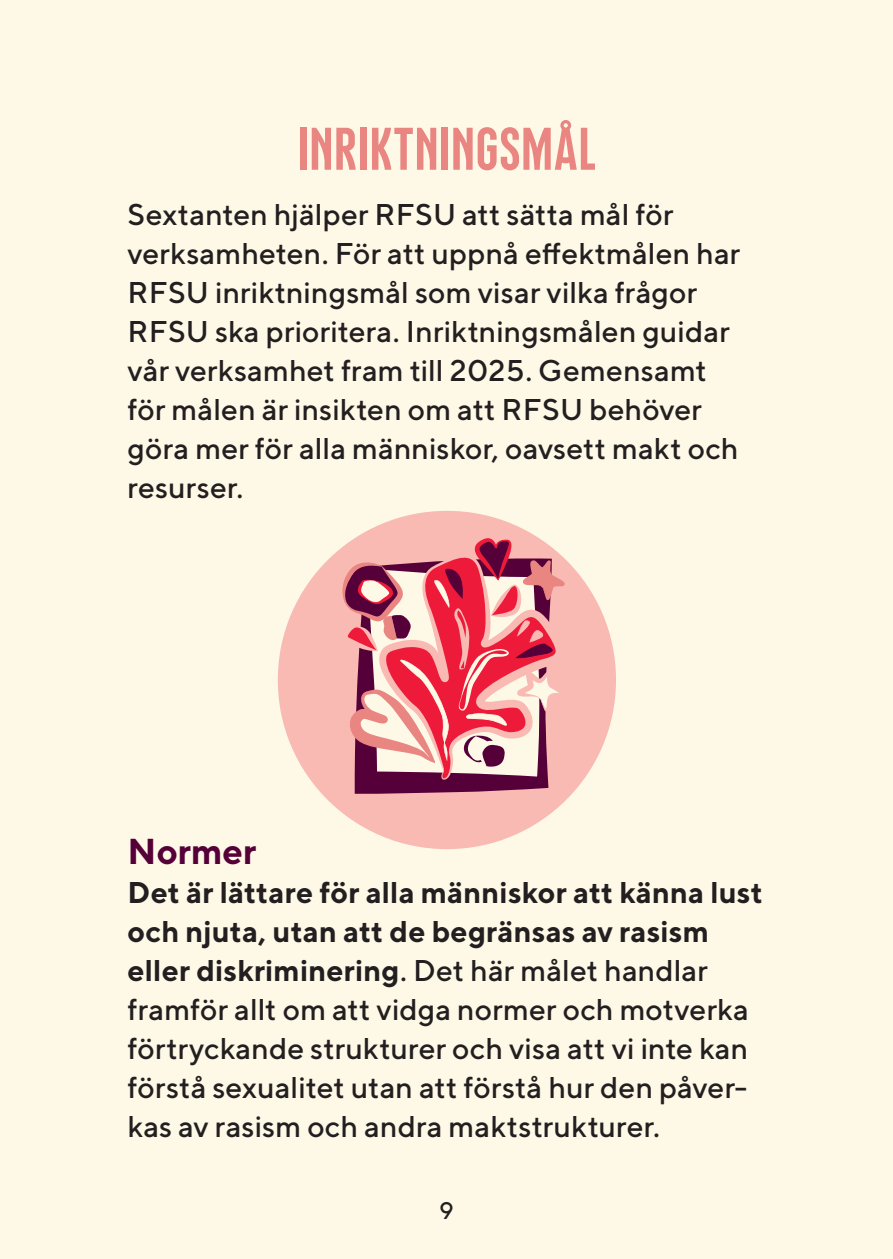
<style>
.page{position:relative;width:893px;height:1259px;background:#fef9e7}
.page>*{position:absolute;margin:0;border:0;box-sizing:border-box;transform-origin:0 0}
.rubbe{font:60px "RFSU Headline Small";color:#e98682}
.bröd{font:700 36px "TT Norms";color:#550038}
.bröd-2{font:500 30px/39px "TT Norms";letter-spacing:.005em;color:#231f20}
.rubbe3{font:500 24px "TT Norms";color:#231f20}
.s1{font-weight:700}
</style>
<div class="page">
<div style="left:278px;top:511px;width:338px;height:338px;background:#f9bab4;border-radius:50%"></div>
<svg style="left:355px;top:780px;width:194px;height:14px;fill:#550038"></svg>
<svg style="left:339px;top:537px;width:229px;height:243px"></svg>
<p class="rubbe" style="left:297px;top:117px;width:300px">INRIKTNINGSMÅL</p>
<p class="bröd-2" style="left:128px;top:195px;width:614px">Sextanten hjälper RFSU att sätta mål för verksamheten. För att uppnå effektmålen har RFSU inriktningsmål som visar vilka frågor RFSU ska prioritera. Inriktningsmålen guidar vår verksamhet fram till 2025. Gemensamt för målen är insikten om att RFSU behöver göra mer för alla människor, oavsett makt och resurser.</p>
<p class="bröd" style="left:128px;top:828px;width:130px">Normer</p>
<p class="bröd-2" style="left:128px;top:872px;width:637px"><span class="s1">Det är lättare för alla människor att känna lust och njuta, utan att de begränsas av rasism eller diskriminering</span>. Det här målet handlar framför allt om att vidga normer och motverka förtryckande strukturer och visa att vi inte kan förstå sexualitet utan att förstå hur den påver&shy;kas av rasism och andra maktstrukturer.</p>
<p class="rubbe3" style="left:439px;top:1195px;width:16px">9</p>
</div>
